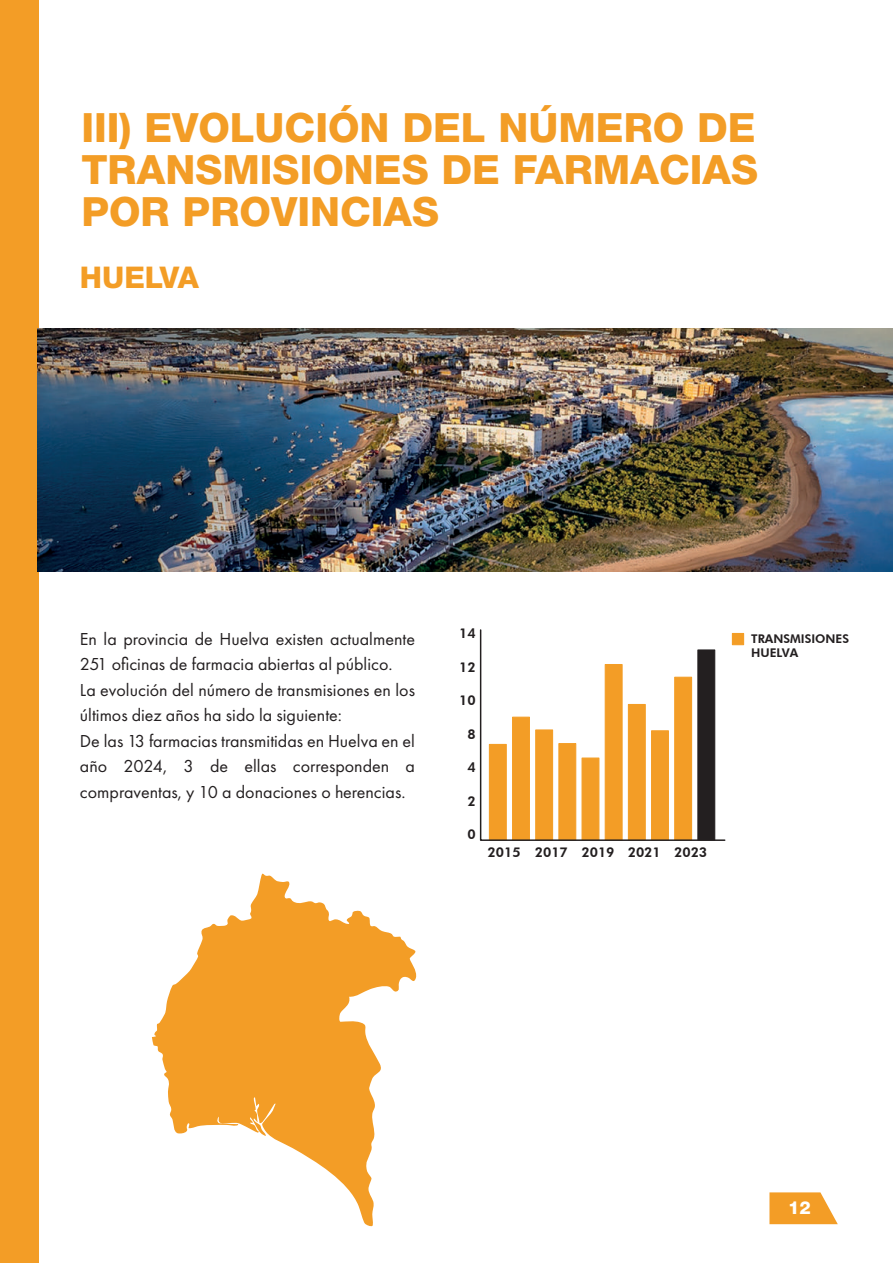
<style>
.page{position:relative;width:893px;height:1263px;background:#fff}
.page>*{position:absolute;margin:0;border:0;box-sizing:border-box;transform-origin:0 0}
.t1{font:800 40.5px/42px "Helvetica Neue";color:#f39d26;text-align:justify}
.t2{font:800 30px "Helvetica Neue";color:#f39d26}
.t3{font:18px/25.5px "Futura PT";color:#231f20}
.t4{font:800 18px "Helvetica Neue";color:#fff}
.t5{font:800 13.5px "Futura BT";color:#231f20}
.t6{font:800 12px/13.5px "Futura BT";color:#231f20}
</style>
<div class="page">
<div style="left:0;top:0;width:38px;height:1263px;background:#f39d26"></div>
<svg style="left:769px;top:1192px;width:69px;height:32px;background:#f4ab46"></svg>
<svg style="left:152px;top:874px;width:265px;height:353px;fill:#f39d26"></svg>
<img style="left:38px;top:329px;width:855px;height:242px">
<svg style="left:479px;top:629px;width:247px;height:212px"></svg>
<div style="left:732px;top:633px;width:12px;height:12px;background:#f39d26"></div>
<h1 class="t1" style="left:81px;top:108px;width:678px">III) EVOLUCIÓN DEL NÚMERO DE TRANSMISIONES DE FARMACIAS POR PROVINCIAS</h1>
<h2 class="t2" style="left:80px;top:254px;width:121px">HUELVA</h2>
<p class="t3" style="left:80px;top:626px;width:337px">En la provincia de Huelva existen actualmente 251 oficinas de farmacia abiertas al público.<br>La evolución del número de transmisiones en los últimos diez años ha sido la siguiente:<br>De las 13 farmacias transmitidas en Huelva en el año 2024, 3 de ellas corresponden a compraventas, y 10 a donaciones o herencias.</p>
<p class="t5" style="left:459px;top:625px;width:18px">14</p>
<p class="t5" style="left:459px;top:659px;width:18px">12</p>
<p class="t5" style="left:459px;top:692px;width:18px">10</p>
<p class="t5" style="left:467px;top:726px;width:10px">8</p>
<p class="t5" style="left:467px;top:759px;width:10px">4</p>
<p class="t5" style="left:467px;top:793px;width:10px">2</p>
<p class="t5" style="left:467px;top:826px;width:10px">0</p>
<p class="t5" style="left:488px;top:844px;width:221px">2015 2017 2019 2021 2023</p>
<p class="t6" style="left:751px;top:632px;width:100px">TRANSMISIONES<br>HUELVA</p>
<p class="t4" style="left:788px;top:1193px;width:24px">12</p>
</div>
